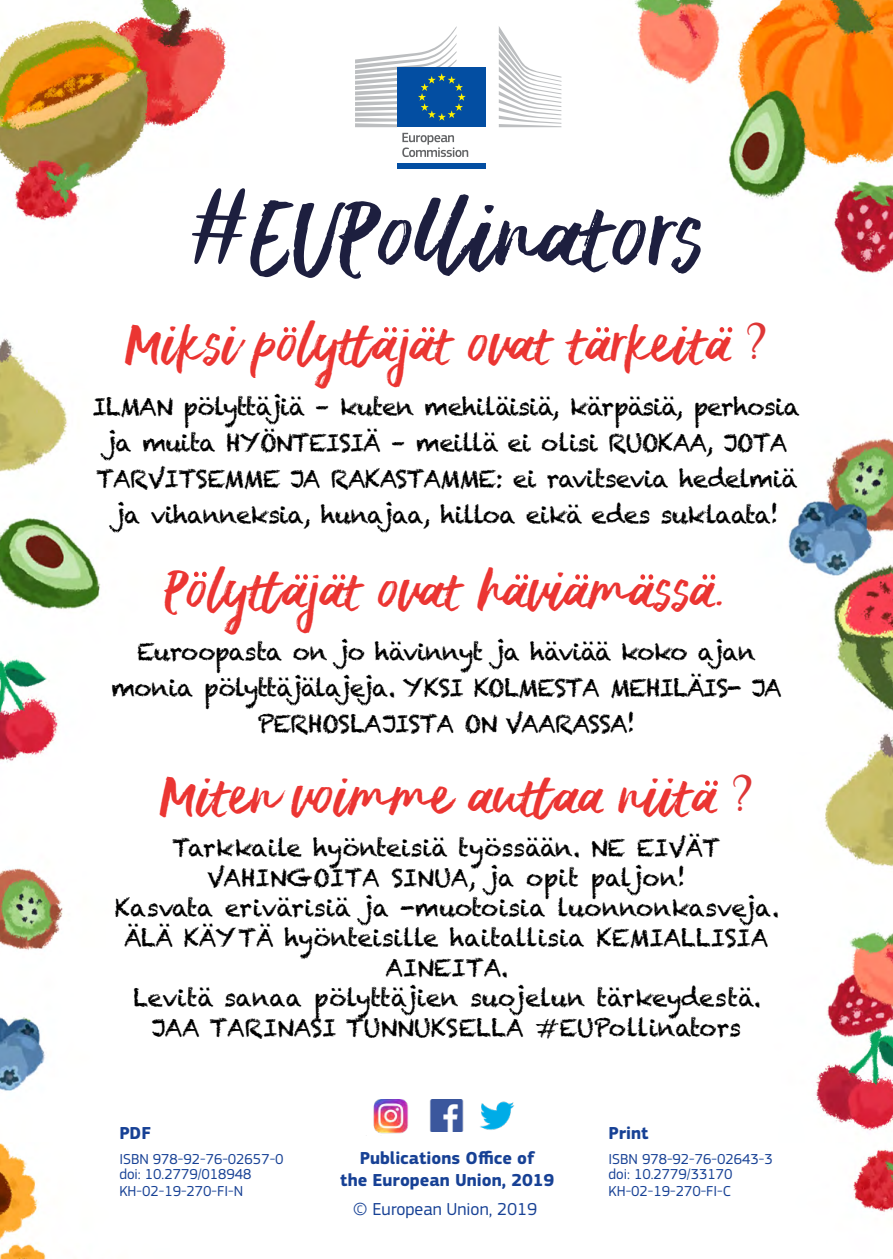
<style>
.page{position:relative;width:893px;height:1259px;background:#fff}
.page>*{position:absolute;margin:0;border:0;box-sizing:border-box;transform-origin:0 0}
.t1{font:78px "Delirium Sample";color:#1d1f3f}
.t2{font:45px "Delirium Sample";color:#eb3532}
.t3{font:24px/36px "Chalkduster";letter-spacing:-.03em;color:#000;text-align:center}
.t4{font:24px/30px "Chalkduster";letter-spacing:-.01em;color:#000;text-align:center}
.t5{font:700 18px/21.6px "EC Square Sans Pro";color:#174195;text-align:center}
.t6{font:18px "EC Square Sans Pro";color:#174195}
.t7{font:15px "EC Square Sans Pro";color:#174195}
.s1{font-family:"Adreena Script Demo"}
.s2{font-size:57px}
.s3{font-size:33px}
.s4{font-family:"Adreena Script Demo";font-size:39px;color:#de3636}
</style>
<div class="page">
<img style="left:0;top:0;width:893px;height:1259px">
<img style="left:364px;top:1099px;width:52px;height:36px">
<img style="left:427px;top:1099px;width:39px;height:32px">
<img style="left:477px;top:1098px;width:41px;height:35px">
<div style="left:397px;top:125px;width:89px;height:40px;background:#fff"></div>
<div style="left:397px;top:68px;width:89px;height:59px;background:#034ea2"></div>
<svg style="left:355px;top:26px;width:111px;height:101px"></svg>
<div style="left:397px;top:164px;width:89px;height:5px;background:#034ea2"></div>
<svg style="left:499px;top:26px;width:62px;height:101px"></svg>
<svg style="left:402px;top:133px;width:66px;height:24px"></svg>
<svg style="left:680px;top:255px;width:9px;height:8px"></svg>
<svg style="left:719px;top:327px;width:13px;height:5px"></svg>
<svg style="left:596px;top:327px;width:13px;height:5px"></svg>
<svg style="left:422px;top:327px;width:13px;height:5px"></svg>
<svg style="left:384px;top:327px;width:13px;height:5px"></svg>
<svg style="left:284px;top:327px;width:12px;height:5px"></svg>
<svg style="left:575px;top:574px;width:13px;height:6px"></svg>
<svg style="left:194px;top:571px;width:13px;height:6px"></svg>
<svg style="left:295px;top:574px;width:13px;height:6px"></svg>
<svg style="left:333px;top:574px;width:12px;height:6px"></svg>
<svg style="left:515px;top:574px;width:13px;height:6px"></svg>
<svg style="left:640px;top:574px;width:13px;height:6px"></svg>
<svg style="left:702px;top:574px;width:13px;height:6px"></svg>
<svg style="left:705px;top:780px;width:13px;height:6px"></svg>
<h1 class="t1" style="left:188px;top:189px;width:516px"><span class="s1">#</span>EUPollinator<span class="s2">S</span></h1>
<h2 class="t2" style="left:125px;top:317px;width:644px">Mik<span class="s3">S</span>i polyttajat ovat tarkeita <span class="s4">?</span></h2>
<p class="t3" style="left:92px;top:389px;width:709px">ILMAN pölyttäjiä – kuten mehiläisiä, kärpäsiä, perhosia ja muita HYÖNTEISIÄ – meillä ei olisi RUOKAA, JOTA TARVITSEMME JA RAKASTAMME: ei ravitsevia hedelmiä ja vihanneksia, hunajaa, hilloa eikä edes suklaata!</p>
<h2 class="t2" style="left:163px;top:563px;width:563px">Polyttajat ovat haviama<span class="s3">SS</span>a.</h2>
<p class="t3" style="left:111px;top:633px;width:672px">Euroopasta on jo hävinnyt ja häviää koko ajan monia pölyttäjälajeja. YKSI KOLMESTA MEHILÄIS- JA<br>PERHOSLAJISTA ON VAARASSA!</p>
<h2 class="t2" style="left:159px;top:769px;width:595px">Miten voimme auttaa niita <span class="s4">?</span></h2>
<p class="t4" style="left:115px;top:832px;width:666px">Tarkkaile hyönteisiä työssään. NE EIVÄT VAHINGOITA SINUA, ja opit paljon!<br>Kasvata erivärisiä ja -muotoisia luonnonkasveja.<br>ÄLÄ KÄYTÄ hyönteisille haitallisia KEMIALLISIA AINEITA.<br>Levitä sanaa pölyttäjien suojelun tärkeydestä.<br>JAA TARINASI TUNNUKSELLA #EUPollinators</p>
<p class="t5" style="left:119px;top:1123px;width:33px">PDF</p>
<p class="t5" style="left:608px;top:1123px;width:41px">Print</p>
<p class="t5" style="left:340px;top:1148px;width:216px">Publications Office of<br>the European Union, 2019</p>
<p class="t6" style="left:353px;top:1198px;width:185px">© European Union, 2019</p>
<p class="t7" style="left:119px;top:1150px;width:166px">ISBN 978-92-76-02657-0</p>
<p class="t7" style="left:608px;top:1150px;width:166px">ISBN 978-92-76-02643-3</p>
<p class="t7" style="left:119px;top:1165px;width:134px">doi: 10.2779/018948</p>
<p class="t7" style="left:608px;top:1165px;width:125px">doi: 10.2779/33170</p>
<p class="t7" style="left:119px;top:1182px;width:125px">KH-02-19-270-FI-N</p>
<p class="t7" style="left:608px;top:1182px;width:124px">KH-02-19-270-FI-C</p>
</div>
